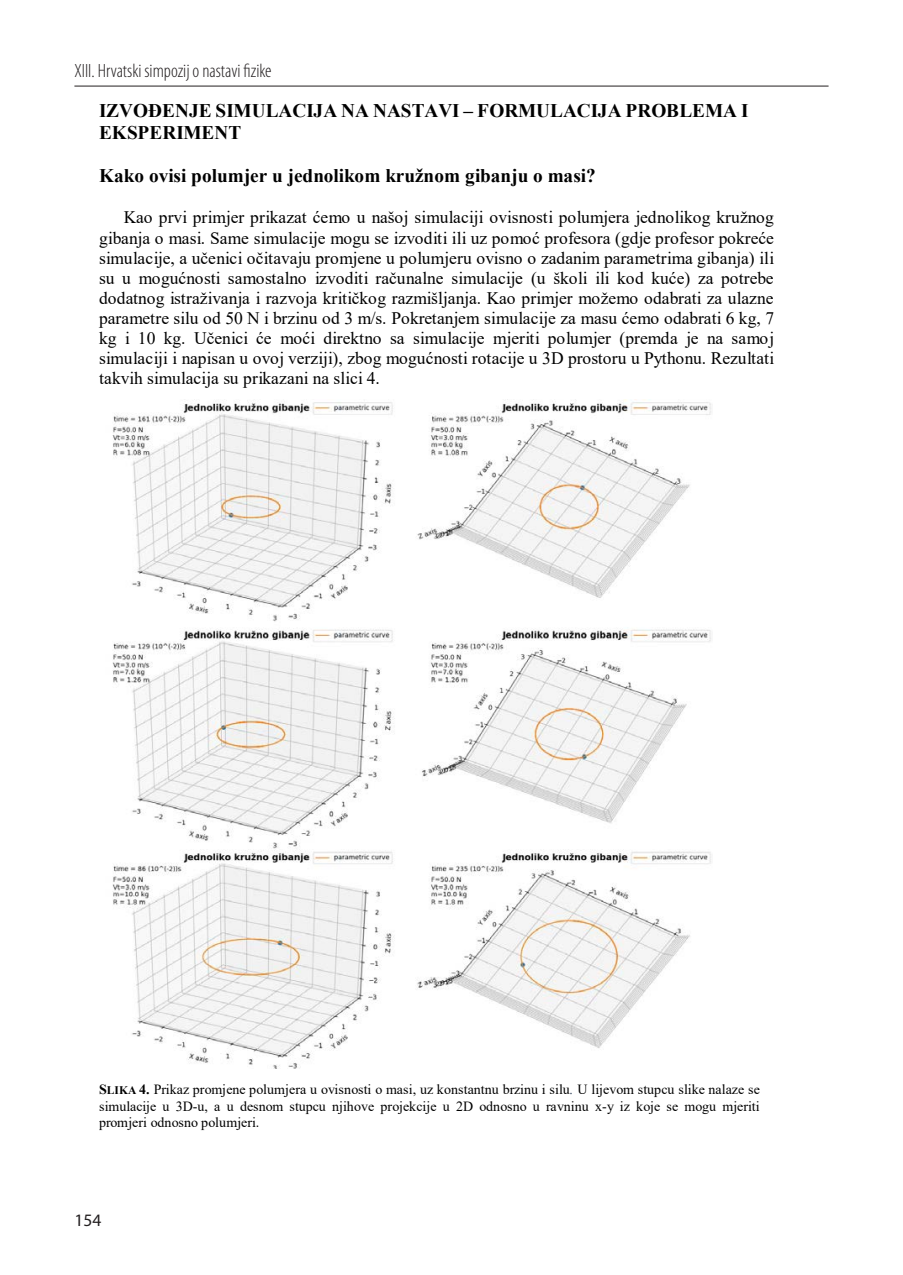
<style>
.page{position:relative;width:903px;height:1275px;background:#fff}
.page>*{position:absolute;margin:0;border:0;box-sizing:border-box;transform-origin:0 0}
.t1{font:700 19.25px/22.4px "Times New Roman";letter-spacing:.005em;color:#000}
.t2{font:300 condensed 19.25px "Myriad Pro";color:#231f20}
.t3{font:17.5px/20.1px "Times New Roman";color:#000;text-align:justify}
.t4{font:17.5px "Myriad Pro";color:#231f20}
.t5{font:14px/16.3px "Times New Roman";letter-spacing:-.005em;color:#000;text-align:justify}
.s1{font-weight:700}
.s2{font-weight:700;font-size:11.55px}
.s3{font-style:italic;font-size:15.75px;color:#44546a}
</style>
<div class="page">
<hr style="left:74px;top:86px;width:754px;height:1px;background:#231f20">
<img style="left:112px;top:399px;width:600px;height:670px">
<p class="t2" style="left:74px;top:59px;width:199px">XIII. Hrvatski simpozij o nastavi fizike</p>
<p class="t1" style="left:99px;top:99px;width:651px">IZVOĐENJE SIMULACIJA NA NASTAVI – FORMULACIJA PROBLEMA I<br>EKSPERIMENT</p>
<p class="t1" style="left:99px;top:164px;width:498px">Kako ovisi polumjer u jednolikom kružnom gibanju o masi?</p>
<p class="t3" style="left:99px;top:207px;width:677px;text-indent:25px">Kao prvi primjer prikazat ćemo u našoj simulaciji ovisnosti polumjera jednolikog kružnog gibanja o masi. Same simulacije mogu se izvoditi ili uz pomoć profesora (gdje profesor pokreće simulacije, a učenici očitavaju promjene u polumjeru ovisno o zadanim parametrima gibanja) ili su u mogućnosti samostalno izvoditi računalne simulacije (u školi ili kod kuće) za potrebe dodatnog istraživanja i razvoja kritičkog razmišljanja. Kao primjer možemo odabrati za ulazne parametre silu od 50 N i brzinu od 3 m/s. Pokretanjem simulacije za masu ćemo odabrati 6 kg, 7 kg i 10 kg. Učenici će moći direktno sa simulacije mjeriti polumjer (premda je na samoj simulaciji i napisan u ovoj verziji), zbog mogućnosti rotacije u 3D prostoru u Pythonu. Rezultati takvih simulacija su prikazani na slici 4.</p>
<p class="t5" style="left:99px;top:1081px;width:662px"><span class="s1">S</span><span class="s2">LIKA</span> <span class="s1">4.</span> Prikaz promjene polumjera u ovisnosti o masi, uz konstantnu brzinu i silu<span class="s3">.</span> U lijevom stupcu slike nalaze se simulacije u 3D-u, a u desnom stupcu njihove projekcije u 2D odnosno u ravninu x-y iz koje se mogu mjeriti promjeri odnosno polumjeri.</p>
<p class="t4" style="left:74px;top:1211px;width:28px">154</p>
</div>
